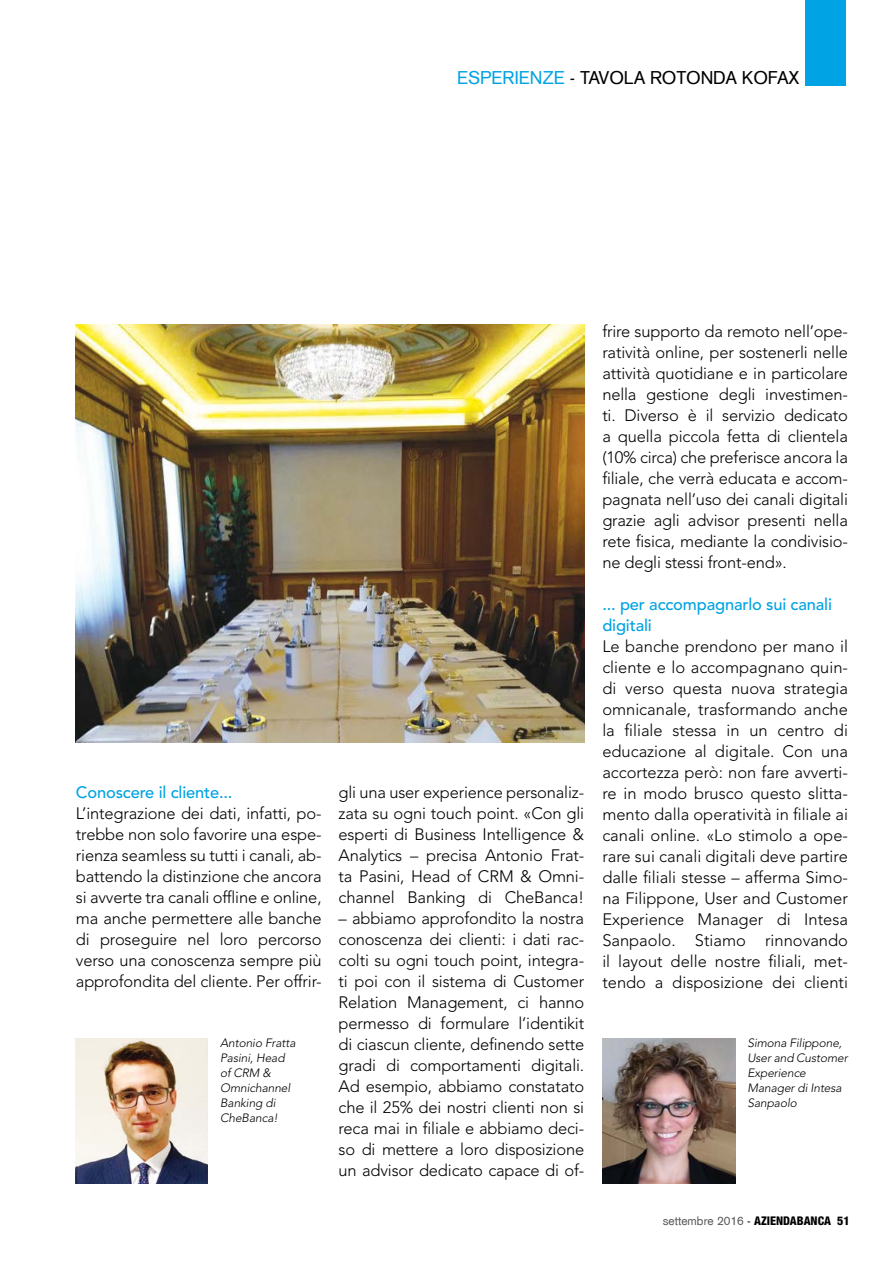
<style>
.page{position:relative;width:893px;height:1263px;background:#fff}
.page>*{position:absolute;margin:0;border:0;box-sizing:border-box;transform-origin:0 0}
.t1{font:18px "Akzidenz Grotesk CE";letter-spacing:-.01em;color:#000}
.t2{font:300 16.5px/21px "Avenir LT Std";letter-spacing:-.01em;color:#000;text-align:justify}
.t3{font:500 16.5px/21px "Avenir LT Std";letter-spacing:-.01em;color:#00a3e3}
.t4{font:italic 300 12px/15px "Avenir LT Std";letter-spacing:-.01em;color:#000}
.t5{font:800 condensed 12px "Helvetica Neue LT Std";color:#000}
.s1{color:#00a3e3}
.s2{font-family:"Akzidenz Grotesk CE";font-weight:400;font-stretch:normal;color:#5a5b5d}
.s3{font-family:"Akzidenz Grotesk CE";font-weight:400;font-stretch:normal}
</style>
<div class="page">
<div style="left:805px;top:0;width:41px;height:85px;background:#00a3e3"></div>
<img style="left:75px;top:1038px;width:133px;height:146px">
<img style="left:602px;top:1038px;width:133px;height:146px">
<img style="left:75px;top:324px;width:509px;height:418px">
<p class="t1" style="left:457px;top:66px;width:344px"><span class="s1">ESPERIENZE</span> - TAVOLA ROTONDA KOFAX</p>
<p class="t2" style="left:602px;top:320px;width:247px">frire supporto da remoto nell’ope&shy;ratività online, per sostenerli nelle attività quotidiane e in particolare nella gestione degli investimen&shy;ti. Diverso è il servizio dedicato a quella piccola fetta di clientela (10% circa) che preferisce ancora la filiale, che verrà educata e accom&shy;pagnata nell’uso dei canali digitali grazie agli advisor presenti nella rete fisica, mediante la condivisio&shy;ne degli stessi front-end».</p>
<p class="t3" style="left:602px;top:594px;width:231px">... per accompagnarlo sui canali digitali</p>
<p class="t2" style="left:602px;top:635px;width:247px">Le banche prendono per mano il cliente e lo accompagnano quin&shy;di verso questa nuova strategia omnicanale, trasformando anche la filiale stessa in un centro di educazione al digitale. Con una accortezza però: non fare avverti&shy;re in modo brusco questo slitta&shy;mento dalla operatività in filiale ai canali online. «Lo stimolo a ope&shy;rare sui canali digitali deve partire dalle filiali stesse – afferma Simo&shy;na Filippone, User and Customer Experience Manager di Intesa Sanpaolo. Stiamo rinnovando il layout delle nostre filiali, met&shy;tendo a disposizione dei clienti</p>
<p class="t3" style="left:76px;top:782px;width:158px">Conoscere il cliente...</p>
<p class="t2" style="left:76px;top:803px;width:247px">L’integrazione dei dati, infatti, po&shy;trebbe non solo favorire una espe&shy;rienza seamless su tutti i canali, ab&shy;battendo la distinzione che ancora si avverte tra canali offline e online, ma anche permettere alle banche di proseguire nel loro percorso verso una conoscenza sempre più approfondita del cliente. Per offrir-</p>
<p class="t2" style="left:339px;top:782px;width:247px">gli una user experience personaliz&shy;zata su ogni touch point. «Con gli esperti di Business Intelligence &amp; Analytics – precisa Antonio Frat&shy;ta Pasini, Head of CRM &amp; Omni&shy;channel Banking di CheBanca!</p>
<p class="t2" style="left:339px;top:908px;width:247px">– abbiamo approfondito la nostra conoscenza dei clienti: i dati rac&shy;colti su ogni touch point, integra&shy;ti poi con il sistema di Customer Relation Management, ci hanno permesso di formulare l’identikit di ciascun cliente, definendo sette gradi di comportamenti digitali.<br>Ad esempio, abbiamo constatato che il 25% dei nostri clienti non si reca mai in filiale e abbiamo deci&shy;so di mettere a loro disposizione un advisor dedicato capace di of-</p>
<p class="t4" style="left:220px;top:1036px;width:77px">Antonio Fratta<br>Pasini, Head of CRM &amp;<br>Omnichannel<br>Banking di<br>CheBanca!</p>
<p class="t4" style="left:747px;top:1036px;width:102px">Simona Filippone,<br>User and Customer<br>Experience<br>Manager di Intesa<br>Sanpaolo</p>
<p class="t5" style="left:663px;top:1213px;width:188px"><span class="s2">settembre 2016</span> <span class="s3">-</span> AZIENDABANCA 51</p>
</div>
